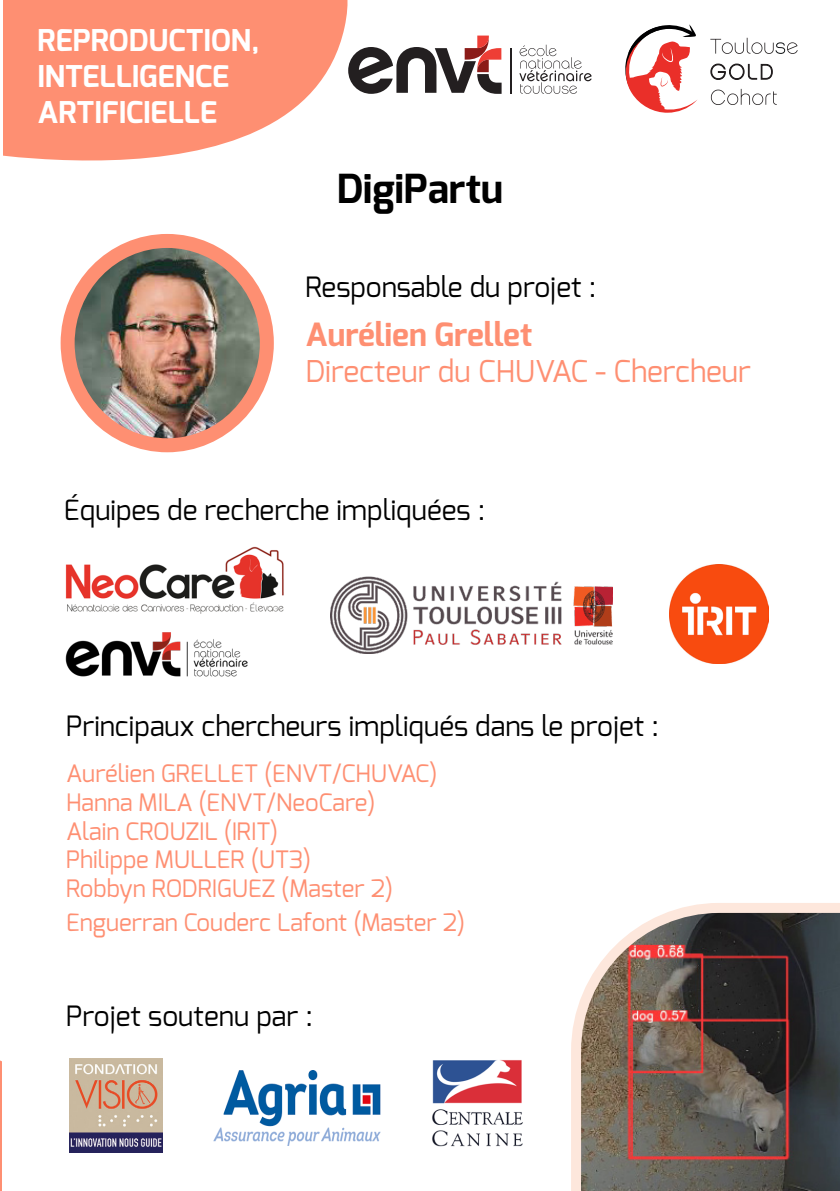
<style>
.page{position:relative;width:840px;height:1191px;background:#fff}
.page>*{position:absolute;margin:0;border:0;box-sizing:border-box;transform-origin:0 0}
.t1{font:700 40px "Exo";color:#000}
.t2{font:700 32px "Exo";color:#fe8f72}
.t3{font:700 30px "Exo";color:#fff}
.t4{font:30px "Exo";color:#fe8f72}
.t5{font:28px "Exo";color:#000}
.t6{font:24px "Exo";color:#fe8f72}
</style>
<div class="page">
<svg style="left:3px;top:0;width:345px;height:161px;background:#fe9e85"></svg>
<img style="left:68px;top:241px;width:199px;height:204px">
<div style="left:61px;top:234px;width:213px;height:218px;border:14px solid #fe8f72;border-radius:50%"></div>
<svg style="left:0;top:1060px;width:2px;height:131px"></svg>
<img style="left:213px;top:1070px;width:167px;height:75px">
<img style="left:432px;top:1060px;width:91px;height:87px">
<img style="left:69px;top:1058px;width:93px;height:94px">
<img style="left:331px;top:576px;width:281px;height:78px">
<img style="left:669px;top:565px;width:99px;height:98px">
<svg style="left:625px;top:24px;width:172px;height:89px"></svg>
<svg style="left:519px;top:45px;width:72px;height:49px"></svg>
<hr style="left:510px;top:48px;width:1px;height:46px;background:#231f20">
<svg style="left:348px;top:36px;width:153px;height:58px"></svg>
<svg style="left:571px;top:903px;width:268px;height:288px;background:#6e615c"></svg>
<img style="left:65px;top:546px;width:219px;height:68px">
<img style="left:65px;top:632px;width:183px;height:45px">
<p class="t3" style="left:38px;top:21px;width:223px">REPRODUCTION,</p>
<p class="t3" style="left:38px;top:57px;width:193px">INTELLIGENCE</p>
<p class="t3" style="left:38px;top:93px;width:181px">ARTIFICIELLE</p>
<p class="t1" style="left:336px;top:163px;width:168px">DigiPartu</p>
<p class="t5" style="left:305px;top:269px;width:292px">Responsable du projet :</p>
<p class="t2" style="left:305px;top:314px;width:228px">Aurélien Grellet</p>
<p class="t4" style="left:305px;top:352px;width:446px">Directeur du CHUVAC - Chercheur</p>
<p class="t5" style="left:64px;top:492px;width:422px">Équipes de recherche impliquées :</p>
<p class="t5" style="left:66px;top:708px;width:594px">Principaux chercheurs impliqués dans le projet :</p>
<p class="t6" style="left:66px;top:758px;width:372px">Aurélien GRELLET (ENVT/CHUVAC)</p>
<p class="t6" style="left:66px;top:786px;width:310px">Hanna MILA (ENVT/NeoCare)</p>
<p class="t6" style="left:66px;top:815px;width:213px">Alain CROUZIL (IRIT)</p>
<p class="t6" style="left:66px;top:844px;width:246px">Philippe MULLER (UT3)</p>
<p class="t6" style="left:66px;top:873px;width:328px">Robbyn RODRIGUEZ (Master 2)</p>
<p class="t6" style="left:66px;top:906px;width:400px">Enguerran Couderc Lafont (Master 2)</p>
<p class="t5" style="left:66px;top:998px;width:248px">Projet soutenu par :</p>
</div>
